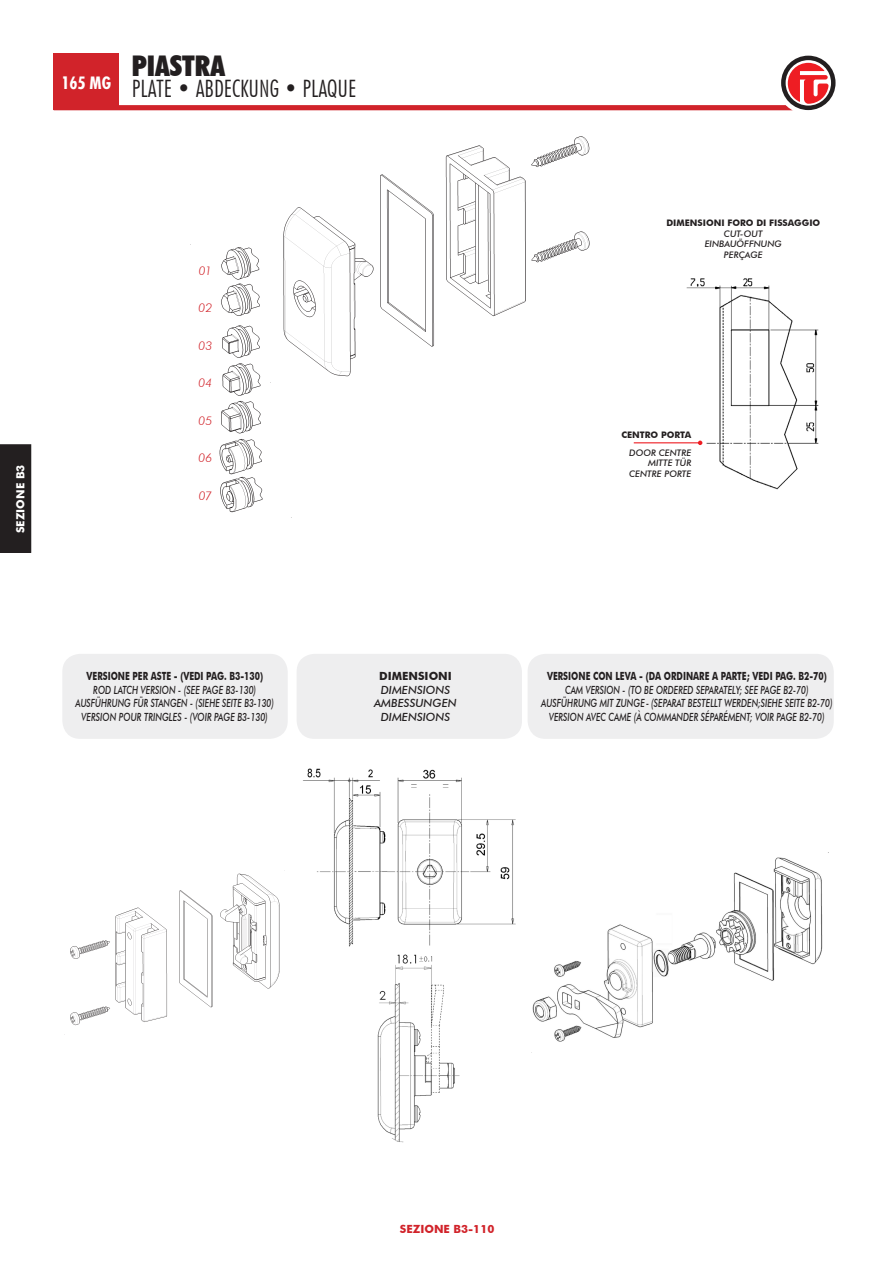
<style>
.page{position:relative;width:893px;height:1263px;background:#fff}
.page>*{position:absolute;margin:0;border:0;box-sizing:border-box;transform-origin:0 0}
.t1{font:900 condensed 28.5px "Futura BT";color:#231f20}
.t2{font:300 condensed 24px "Futura BT";color:#231f20}
.t3{font:700 condensed 16.5px "Futura";color:#fff}
.t4{font:italic 300 12px "Futura BT";letter-spacing:.02em;color:#d1232a}
.t5{font:italic 500 11.25px/13.5px "Futura BT";color:#231f20;text-align:center;scale:.74 1}
.t6{font:italic 500 11.25px/13.5px "Futura BT";color:#231f20;text-align:center;scale:.75 1}
.t7{font:700 11.25px "Futura BT";color:#231f20;scale:.75 1}
.t8{font:italic 500 11.25px/13.5px "Futura BT";color:#231f20;text-align:center}
.t9{font:700 11.25px "Futura BT";color:#d1232a}
.t10{font:700 11.25px "Futura BT";color:#231f20}
.t11{font:700 11.25px "Futura BT";color:#fff}
.t12{font:italic 500 9px/10.8px "Futura BT";color:#231f20;text-align:right}
.t13{font:700 9px "Futura BT";color:#231f20}
</style>
<div class="page">
<hr style="left:54px;top:106px;width:757px;height:4px;background:#d1232a">
<div style="left:777px;top:51px;width:63px;height:64px;border:14px solid #fff;border-radius:50%"></div>
<svg style="left:783px;top:58px;width:50px;height:50px"></svg>
<div style="left:781px;top:56px;width:54px;height:54px;border:4px solid #231f20;border-radius:50%"></div>
<div style="left:0;top:444px;width:31px;height:109px;background:#231f20"></div>
<div style="left:54px;top:54px;width:65px;height:56px;background:#d1232a"></div>
<img style="left:283px;top:136px;width:307px;height:241px">
<img style="left:219px;top:244px;width:72px;height:269px">
<img style="left:70px;top:873px;width:210px;height:153px">
<img style="left:532px;top:857px;width:291px;height:185px">
<img style="left:303px;top:768px;width:213px;height:179px">
<img style="left:377px;top:954px;width:83px;height:189px">
<div style="left:62px;top:654px;width:226px;height:85px;background:#eeeeef;border-radius:18px"></div>
<div style="left:297px;top:654px;width:225px;height:85px;background:#eeeeef;border-radius:18px"></div>
<div style="left:528px;top:654px;width:306px;height:85px;background:#eeeeef;border-radius:18px"></div>
<img style="left:680px;top:278px;width:139px;height:212px">
<hr style="left:634px;top:442px;width:66px;height:1px;background:#ee1d23">
<svg style="left:698px;top:441px;width:4px;height:4px"></svg>
<h3 class="t3" style="left:62px;top:72px;width:51px">165 MG</h3>
<h1 class="t1" style="left:132px;top:48px;width:95px">PIASTRA</h1>
<h2 class="t2" style="left:132px;top:74px;width:226px">PLATE • ABDECKUNG • PLAQUE</h2>
<p class="t11" style="left:14px;top:533px;width:70px;rotate:-90deg">SEZIONE B3</p>
<p class="t4" style="left:199px;top:263px;width:14px">01</p>
<p class="t4" style="left:199px;top:300px;width:15px">02</p>
<p class="t4" style="left:199px;top:338px;width:15px">03</p>
<p class="t4" style="left:198px;top:375px;width:15px">04</p>
<p class="t4" style="left:199px;top:413px;width:15px">05</p>
<p class="t4" style="left:199px;top:450px;width:15px">06</p>
<p class="t4" style="left:199px;top:488px;width:15px">07</p>
<p class="t7" style="left:87px;top:669px;width:237px">VERSIONE PER ASTE - (VEDI PAG. B3-130)</p>
<p class="t6" style="left:76px;top:683px;width:266px">ROD LATCH VERSION - (SEE PAGE B3-130)<br>AUSFÜHRUNG FÜR STANGEN - (SIEHE SEITE B3-130)<br>VERSION POUR TRINGLES - (VOIR PAGE B3-130)</p>
<p class="t10" style="left:379px;top:669px;width:74px">DIMENSIONI</p>
<p class="t8" style="left:374px;top:683px;width:84px">DIMENSIONS<br>AMBESSUNGEN<br>DIMENSIONS</p>
<p class="t13" style="left:666px;top:217px;width:155px">DIMENSIONI FORO DI FISSAGGIO</p>
<p class="t12" style="left:705px;top:228px;width:79px;text-align:center">CUT-OUT<br>EINBAUÖFFNUNG<br>PERÇAGE</p>
<p class="t13" style="left:621px;top:429px;width:71px">CENTRO PORTA</p>
<p class="t12" style="left:629px;top:447px;width:64px">DOOR CENTRE<br>MITTE TÜR<br>CENTRE PORTE</p>
<p class="t7" style="left:547px;top:669px;width:374px">VERSIONE CON LEVA - (DA ORDINARE A PARTE; VEDI PAG. B2-70)</p>
<p class="t5" style="left:541px;top:683px;width:395px">CAM VERSION - (TO BE ORDERED SEPARATELY; SEE PAGE B2-70)<br>AUSFÜHRUNG MIT ZUNGE - (SEPARAT BESTELLT WERDEN;SIEHE SEITE B2-70)<br>VERSION AVEC CAME (À COMMANDER SÉPARÉMENT; VOIR PAGE B2-70)</p>
<p class="t9" style="left:400px;top:1222px;width:96px">SEZIONE B3-110</p>
</div>
